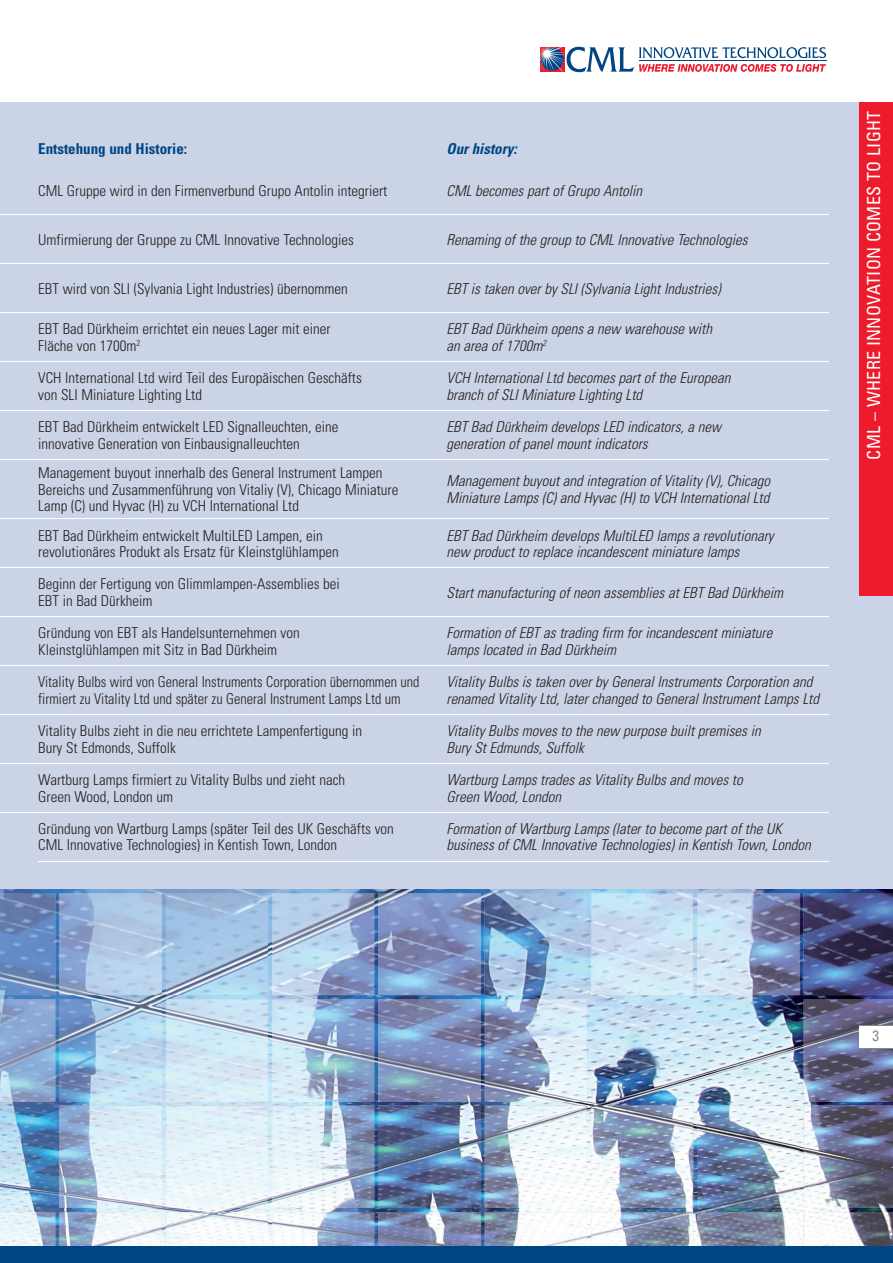
<style>
.page{position:relative;width:893px;height:1263px;background:#fff}
.page>*{position:absolute;margin:0;border:0;box-sizing:border-box;transform-origin:0 0}
.t1{font:condensed 18px "Univers";letter-spacing:.02em;color:#fff}
.t2{font:300 condensed 15px/16.5px "Univers";color:#231f20}
.t3{font:italic 300 condensed 15px/16.5px "Univers";color:#231f20}
.t4{font:300 condensed 15px/16.5px "Univers";color:#231f20;scale:.95 1}
.t5{font:700 condensed 15px "Univers";color:#004684}
.t6{font:italic 700 condensed 15px "Univers";color:#004684}
.t7{font:condensed 15px "Univers";color:#88888b}
</style>
<div class="page">
<img style="left:0;top:889px;width:893px;height:357px">
<div style="left:0;top:102px;width:893px;height:787px;background:#cbd3e6"></div>
<svg style="left:540px;top:47px;width:286px;height:25px"></svg>
<hr style="left:639px;top:61px;width:187px;height:1px;background:#004684">
<img style="left:0;top:893px;width:55px;height:102px">
<img style="left:0;top:999px;width:55px;height:102px">
<img style="left:0;top:1212px;width:55px;height:34px">
<img style="left:60px;top:893px;width:102px;height:102px">
<img style="left:60px;top:999px;width:102px;height:102px">
<img style="left:60px;top:1106px;width:102px;height:102px">
<img style="left:60px;top:1212px;width:102px;height:34px">
<img style="left:166px;top:893px;width:102px;height:102px">
<img style="left:166px;top:999px;width:102px;height:102px">
<img style="left:166px;top:1106px;width:102px;height:102px">
<img style="left:166px;top:1212px;width:102px;height:34px">
<img style="left:272px;top:893px;width:102px;height:102px">
<img style="left:272px;top:999px;width:102px;height:102px">
<img style="left:272px;top:1106px;width:102px;height:102px">
<img style="left:272px;top:1212px;width:102px;height:34px">
<img style="left:378px;top:893px;width:102px;height:102px">
<img style="left:378px;top:999px;width:102px;height:102px">
<img style="left:378px;top:1106px;width:102px;height:102px">
<img style="left:378px;top:1212px;width:102px;height:34px">
<img style="left:485px;top:893px;width:102px;height:102px">
<img style="left:485px;top:999px;width:102px;height:102px">
<img style="left:485px;top:1106px;width:102px;height:102px">
<img style="left:485px;top:1212px;width:102px;height:34px">
<img style="left:591px;top:893px;width:102px;height:102px">
<img style="left:591px;top:1106px;width:102px;height:102px">
<img style="left:591px;top:1212px;width:102px;height:34px">
<img style="left:697px;top:893px;width:102px;height:102px">
<img style="left:697px;top:1106px;width:102px;height:102px">
<img style="left:697px;top:1212px;width:102px;height:34px">
<img style="left:804px;top:893px;width:89px;height:102px">
<img style="left:804px;top:999px;width:89px;height:102px">
<img style="left:804px;top:1106px;width:89px;height:102px">
<img style="left:804px;top:1212px;width:89px;height:34px">
<div style="left:859px;top:102px;width:34px;height:493px;background:#ee1b2c"></div>
<div style="left:859px;top:1025px;width:34px;height:24px;background:#fff"></div>
<hr style="left:859px;top:1025px;width:34px;height:1px;background:#88888b">
<hr style="left:859px;top:1048px;width:34px;height:1px;background:#88888b">
<hr style="left:0;top:214px;width:38px;height:1px;background:#fff">
<hr style="left:0;top:263px;width:38px;height:1px;background:#fff">
<hr style="left:0;top:312px;width:38px;height:1px;background:#fff">
<hr style="left:0;top:361px;width:38px;height:1px;background:#fff">
<hr style="left:0;top:410px;width:38px;height:1px;background:#fff">
<hr style="left:0;top:459px;width:38px;height:1px;background:#fff">
<hr style="left:0;top:518px;width:38px;height:1px;background:#fff">
<hr style="left:0;top:567px;width:38px;height:1px;background:#fff">
<hr style="left:0;top:616px;width:38px;height:1px;background:#fff">
<hr style="left:0;top:665px;width:38px;height:1px;background:#fff">
<hr style="left:0;top:714px;width:38px;height:1px;background:#fff">
<hr style="left:0;top:763px;width:38px;height:1px;background:#fff">
<hr style="left:0;top:812px;width:38px;height:1px;background:#fff">
<hr style="left:38px;top:214px;width:383px;height:1px;background:#fff">
<svg style="left:421px;top:214px;width:25px;height:1px"></svg>
<hr style="left:446px;top:214px;width:383px;height:1px;background:#fff">
<hr style="left:38px;top:263px;width:383px;height:1px;background:#fff">
<svg style="left:421px;top:263px;width:25px;height:1px"></svg>
<hr style="left:446px;top:263px;width:383px;height:1px;background:#fff">
<hr style="left:38px;top:312px;width:383px;height:1px;background:#fff">
<svg style="left:421px;top:312px;width:25px;height:1px"></svg>
<hr style="left:446px;top:312px;width:383px;height:1px;background:#fff">
<hr style="left:38px;top:361px;width:383px;height:1px;background:#fff">
<svg style="left:421px;top:361px;width:25px;height:1px"></svg>
<hr style="left:446px;top:361px;width:383px;height:1px;background:#fff">
<hr style="left:38px;top:410px;width:383px;height:1px;background:#fff">
<svg style="left:421px;top:410px;width:25px;height:1px"></svg>
<hr style="left:446px;top:410px;width:383px;height:1px;background:#fff">
<hr style="left:38px;top:459px;width:383px;height:1px;background:#fff">
<svg style="left:421px;top:459px;width:25px;height:1px"></svg>
<hr style="left:446px;top:459px;width:383px;height:1px;background:#fff">
<hr style="left:38px;top:518px;width:383px;height:1px;background:#fff">
<svg style="left:421px;top:518px;width:25px;height:1px"></svg>
<hr style="left:446px;top:518px;width:383px;height:1px;background:#fff">
<hr style="left:38px;top:567px;width:383px;height:1px;background:#fff">
<svg style="left:421px;top:567px;width:25px;height:1px"></svg>
<hr style="left:446px;top:567px;width:383px;height:1px;background:#fff">
<hr style="left:38px;top:616px;width:383px;height:1px;background:#fff">
<svg style="left:421px;top:616px;width:25px;height:1px"></svg>
<hr style="left:446px;top:616px;width:383px;height:1px;background:#fff">
<hr style="left:38px;top:665px;width:383px;height:1px;background:#fff">
<svg style="left:421px;top:665px;width:25px;height:1px"></svg>
<hr style="left:446px;top:665px;width:383px;height:1px;background:#fff">
<hr style="left:38px;top:714px;width:383px;height:1px;background:#fff">
<svg style="left:421px;top:714px;width:25px;height:1px"></svg>
<hr style="left:446px;top:714px;width:383px;height:1px;background:#fff">
<hr style="left:38px;top:763px;width:383px;height:1px;background:#fff">
<svg style="left:421px;top:763px;width:25px;height:1px"></svg>
<hr style="left:446px;top:763px;width:383px;height:1px;background:#fff">
<hr style="left:38px;top:812px;width:383px;height:1px;background:#fff">
<svg style="left:421px;top:812px;width:25px;height:1px"></svg>
<hr style="left:446px;top:812px;width:383px;height:1px;background:#fff">
<hr style="left:38px;top:861px;width:383px;height:1px;background:#fff">
<svg style="left:421px;top:861px;width:25px;height:1px"></svg>
<hr style="left:446px;top:861px;width:383px;height:1px;background:#fff">
<div style="left:0;top:1246px;width:893px;height:17px;background:#004684"></div>
<p class="t5" style="left:38px;top:140px;width:150px">Entstehung und Historie:</p>
<p class="t6" style="left:446px;top:140px;width:72px">Our history:</p>
<p class="t2" style="left:38px;top:182px;width:351px">CML Gruppe wird in den Firmenverbund Grupo Antolin integriert</p>
<p class="t3" style="left:446px;top:182px;width:197px">CML becomes part of Grupo Antolin</p>
<p class="t2" style="left:38px;top:231px;width:317px">Umfirmierung der Gruppe zu CML Innovative Technologies</p>
<p class="t3" style="left:446px;top:231px;width:303px">Renaming of the group to CML Innovative Technologies</p>
<p class="t2" style="left:38px;top:280px;width:311px">EBT wird von SLI (Sylvania Light Industries) übernommen</p>
<p class="t3" style="left:446px;top:280px;width:276px">EBT is taken over by SLI (Sylvania Light Industries)</p>
<p class="t2" style="left:38px;top:321px;width:294px">EBT Bad Dürkheim errichtet ein neues Lager mit einer<br>Fläche von 1700m<sup>2</sup></p>
<p class="t3" style="left:446px;top:321px;width:267px">EBT Bad Dürkheim opens a new warehouse with an area of 1700m<sup>2</sup></p>
<p class="t2" style="left:38px;top:369px;width:325px">VCH International Ltd wird Teil des Europäischen Geschäfts von SLI Miniature Lighting Ltd</p>
<p class="t3" style="left:446px;top:369px;width:285px">VCH International Ltd becomes part of the European branch of SLI Miniature Lighting Ltd</p>
<p class="t2" style="left:38px;top:418px;width:302px">EBT Bad Dürkheim entwickelt LED Signalleuchten, eine innovative Generation von Einbausignalleuchten</p>
<p class="t3" style="left:446px;top:418px;width:276px">EBT Bad Dürkheim develops LED indicators, a new generation of panel mount indicators</p>
<p class="t2" style="left:38px;top:464px;width:362px">Management buyout innerhalb des General Instrument Lampen<br>Bereichs und Zusammenführung von Vitaliy (V), Chicago Miniature<br>Lamp (C) und Hyvac (H) zu VCH International Ltd</p>
<p class="t3" style="left:446px;top:473px;width:325px">Management buyout and integration of Vitality (V), Chicago<br>Miniature Lamps (C) and Hyvac (H) to VCH International Ltd</p>
<p class="t2" style="left:38px;top:527px;width:302px">EBT Bad Dürkheim entwickelt MultiLED Lampen, ein revolutionäres Produkt als Ersatz für Kleinstglühlampen</p>
<p class="t3" style="left:446px;top:527px;width:329px">EBT Bad Dürkheim develops MultiLED lamps a revolutionary new product to replace incandescent miniature lamps</p>
<p class="t2" style="left:38px;top:576px;width:303px">Beginn der Fertigung von Glimmlampen-Assemblies bei<br>EBT in Bad Dürkheim</p>
<p class="t3" style="left:446px;top:584px;width:338px">Start manufacturing of neon assemblies at EBT Bad Dürkheim</p>
<p class="t2" style="left:38px;top:625px;width:263px">Gründung von EBT als Handelsunternehmen von<br>Kleinstglühlampen mit Sitz in Bad Dürkheim</p>
<p class="t3" style="left:446px;top:625px;width:327px">Formation of EBT as trading firm for incandescent miniature lamps located in Bad Dürkheim</p>
<p class="t4" style="left:38px;top:673px;width:403px">Vitality Bulbs wird von General Instruments Corporation übernommen und firmiert zu Vitality Ltd und später zu General Instrument Lamps Ltd um</p>
<p class="t3" style="left:446px;top:673px;width:374px">Vitality Bulbs is taken over by General Instruments Corporation and renamed Vitality Ltd, later changed to General Instrument Lamps Ltd</p>
<p class="t2" style="left:38px;top:722px;width:325px">Vitality Bulbs zieht in die neu errichtete Lampenfertigung in<br>Bury St Edmonds, Suffolk</p>
<p class="t3" style="left:446px;top:722px;width:316px">Vitality Bulbs moves to the new purpose built premises in<br>Bury St Edmunds, Suffolk</p>
<p class="t2" style="left:38px;top:771px;width:308px">Wartburg Lamps firmiert zu Vitality Bulbs und zieht nach<br>Green Wood, London um</p>
<p class="t3" style="left:446px;top:771px;width:298px">Wartburg Lamps trades as Vitality Bulbs and moves to<br>Green Wood, London</p>
<p class="t2" style="left:38px;top:820px;width:357px">Gründung von Wartburg Lamps (später Teil des UK Geschäfts von<br>CML Innovative Technologies) in Kentish Town, London</p>
<p class="t3" style="left:446px;top:820px;width:366px">Formation of Wartburg Lamps (later to become part of the UK business of CML Innovative Technologies) in Kentish Town, London</p>
<p class="t1" style="left:862px;top:460px;width:350px;rotate:-90deg">CML – WHERE INNOVATION COMES TO LIGHT</p>
<p class="t7" style="left:873px;top:1026px;width:8px">3</p>
</div>
